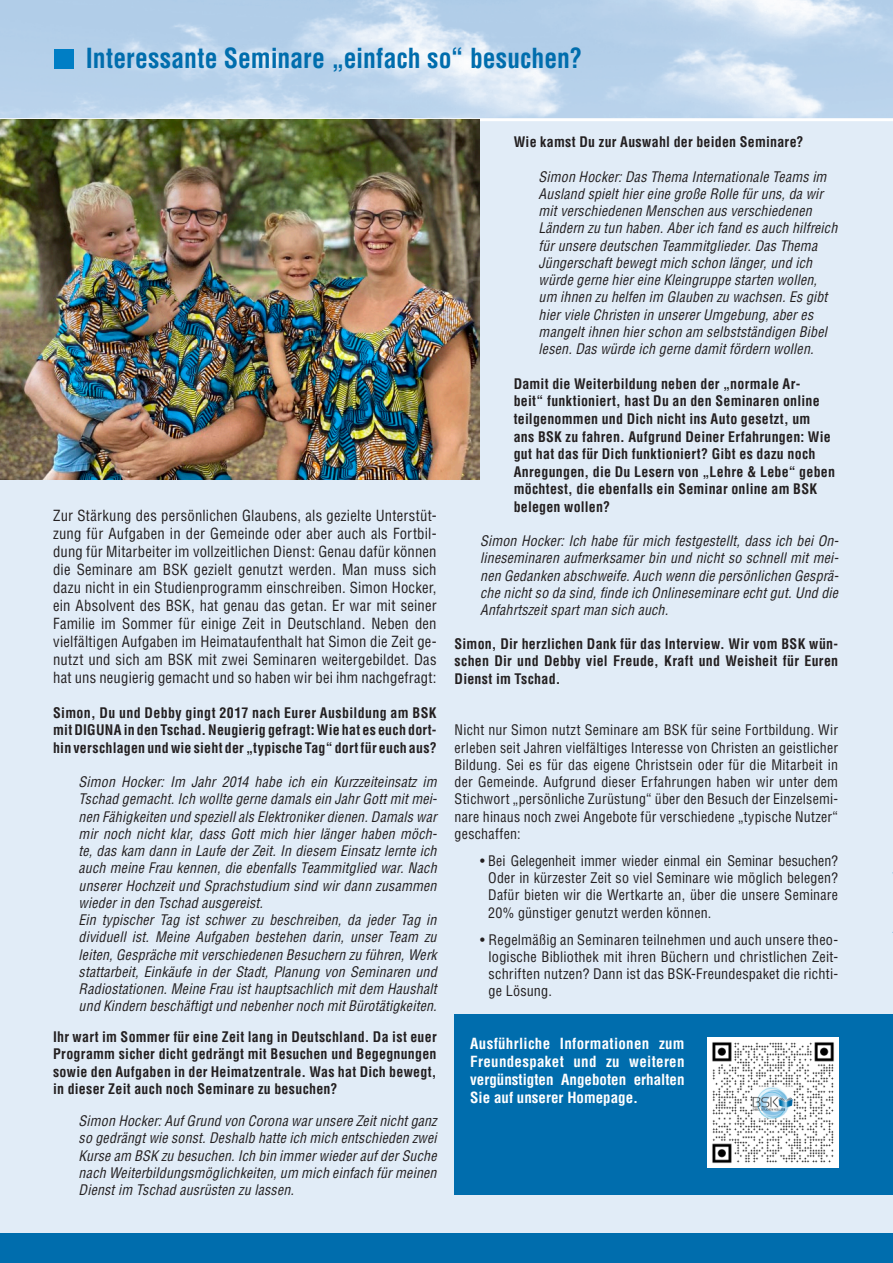
<style>
.page{position:relative;width:893px;height:1263px;background:#fff}
.page>*{position:absolute;margin:0;border:0;box-sizing:border-box;transform-origin:0 0}
.t1{font:700 condensed 27px "Helvetica LT Std";letter-spacing:.005em;color:#006dad;scale:.95 1}
.t2{font:condensed 15px/18px "Helvetica LT Std";letter-spacing:.015em;color:#231f20;text-align:justify}
.t3{font:700 condensed 15px/18px "Helvetica LT Std";color:#fff;text-align:justify}
.t4{font:italic condensed 14.25px/17.2px "Helvetica LT Std";letter-spacing:.015em;color:#231f20}
.t5{font:700 condensed 14.25px/17.2px "Helvetica LT Std";letter-spacing:.015em;color:#231f20;text-align:justify}
.t6{font:condensed 14.25px/17.2px "Helvetica LT Std";letter-spacing:.015em;color:#231f20;text-align:justify}
</style>
<div class="page">
<div style="left:0;top:95px;width:893px;height:1168px;background:#e1ecf7"></div>
<img style="left:0;top:0;width:893px;height:118px">
<div style="left:54px;top:49px;width:20px;height:19px;background:#007ec5"></div>
<hr style="left:0;top:118px;width:893px;height:3px;background:#fff">
<div style="left:0;top:1234px;width:893px;height:29px;background:#006dad"></div>
<div style="left:455px;top:1014px;width:438px;height:181px;background:#006dad"></div>
<img style="left:708px;top:1037px;width:130px;height:131px">
<img style="left:0;top:120px;width:480px;height:359px">
<h1 class="t1" style="left:86px;top:42px;width:524px">Interessante Seminare „einfach so“ besuchen?</h1>
<p class="t2" style="left:53px;top:507px;width:385px">Zur Stärkung des persönlichen Glaubens, als gezielte Unterstüt&shy;zung für Aufgaben in der Gemeinde oder aber auch als Fortbil&shy;dung für Mitarbeiter im vollzeitlichen Dienst: Genau dafür können die Seminare am BSK gezielt genutzt werden. Man muss sich dazu nicht in ein Studienprogramm einschreiben. Simon Hocker, ein Absolvent des BSK, hat genau das getan. Er war mit seiner Familie im Sommer für einige Zeit in Deutschland. Neben den vielfältigen Aufgaben im Heimataufenthalt hat Simon die Zeit ge&shy;nutzt und sich am BSK mit zwei Seminaren weitergebildet. Das hat uns neugierig gemacht und so haben wir bei ihm nachgefragt:</p>
<p class="t5" style="left:53px;top:704px;width:385px">Simon, Du und Debby gingt 2017 nach Eurer Ausbildung am BSK mit DIGUNA in den Tschad. Neugierig gefragt: Wie hat es euch dort&shy;hin verschlagen und wie sieht der „typische Tag“ dort für euch aus?</p>
<p class="t4" style="left:79px;top:773px;width:360px">Simon Hocker: Im Jahr 2014 habe ich ein Kurzzeiteinsatz im Tschad gemacht. Ich wollte gerne damals ein Jahr Gott mit mei&shy;nen Fähigkeiten und speziell als Elektroniker dienen. Damals war mir noch nicht klar, dass Gott mich hier länger haben möch&shy;te, das kam dann in Laufe der Zeit. In diesem Einsatz lernte ich auch meine Frau kennen, die ebenfalls Teammitglied war. Nach unserer Hochzeit und Sprachstudium sind wir dann zusammen wieder in den Tschad ausgereist.<br>Ein typischer Tag ist schwer zu beschreiben, da jeder Tag in dividuell ist. Meine Aufgaben bestehen darin, unser Team zu leiten, Gespräche mit verschiedenen Besuchern zu führen, Werk stattarbeit, Einkäufe in der Stadt, Planung von Seminaren und Radiostationen. Meine Frau ist hauptsachlich mit dem Haushalt und Kindern beschäftigt und nebenher noch mit Bürotätigkeiten.</p>
<p class="t5" style="left:53px;top:1028px;width:385px">Ihr wart im Sommer für eine Zeit lang in Deutschland. Da ist euer Programm sicher dicht gedrängt mit Besuchen und Begegnungen sowie den Aufgaben in der Heimatzentrale. Was hat Dich bewegt, in dieser Zeit auch noch Seminare zu besuchen?</p>
<p class="t4" style="left:79px;top:1112px;width:359px;text-align:justify">Simon Hocker: Auf Grund von Corona war unsere Zeit nicht ganz so gedrängt wie sonst. Deshalb hatte ich mich entschieden zwei Kurse am BSK zu besuchen. Ich bin immer wieder auf der Suche nach Weiterbildungsmöglichkeiten, um mich einfach für meinen Dienst im Tschad ausrüsten zu lassen.</p>
<p class="t5" style="left:514px;top:133px;width:291px">Wie kamst Du zur Auswahl der beiden Seminare?</p>
<p class="t4" style="left:539px;top:168px;width:300px">Simon Hocker: Das Thema Internationale Teams im Ausland spielt hier eine große Rolle für uns, da wir mit verschiedenen Menschen aus verschiedenen Ländern zu tun haben. Aber ich fand es auch hilfreich für unsere deutschen Teammitglieder. Das Thema Jüngerschaft bewegt mich schon länger, und ich würde gerne hier eine Kleingruppe starten wollen, um ihnen zu helfen im Glauben zu wachsen. Es gibt hier viele Christen in unserer Umgebung, aber es mangelt ihnen hier schon am selbstständigen Bibel lesen. Das würde ich gerne damit fördern wollen.</p>
<p class="t5" style="left:514px;top:375px;width:323px;text-align:left">Damit die Weiterbildung neben der „normale Ar-<br>beit“ funktioniert, hast Du an den Seminaren online teilgenommen und Dich nicht ins Auto gesetzt, um<br>ans BSK zu fahren. Aufgrund Deiner Erfahrungen: Wie gut hat das für Dich funktioniert? Gibt es dazu noch Anregungen, die Du Lesern von „Lehre &amp; Lebe“ geben möchtest, die ebenfalls ein Seminar online am BSK belegen wollen?</p>
<p class="t4" style="left:480px;top:533px;width:360px;text-align:justify">Simon Hocker: Ich habe für mich festgestellt, dass ich bei On&shy;lineseminaren aufmerksamer bin und nicht so schnell mit mei&shy;nen Gedanken abschweife. Auch wenn die persönlichen Gesprä&shy;che nicht so da sind, finde ich Onlineseminare echt gut. Und die Anfahrtszeit spart man sich auch.</p>
<p class="t5" style="left:455px;top:635px;width:385px">Simon, Dir herzlichen Dank für das Interview. Wir vom BSK wün&shy;schen Dir und Debby viel Freude, Kraft und Weisheit für Euren Dienst im Tschad.</p>
<p class="t6" style="left:455px;top:721px;width:385px">Nicht nur Simon nutzt Seminare am BSK für seine Fortbildung. Wir erleben seit Jahren vielfältiges Interesse von Christen an geistlicher Bildung. Sei es für das eigene Christsein oder für die Mitarbeit in der Gemeinde. Aufgrund dieser Erfahrungen haben wir unter dem Stichwort „persönliche Zurüstung“ über den Besuch der Einzelsemi&shy;nare hinaus noch zwei Angebote für verschiedene „typische Nutzer“ geschaffen:</p>
<p class="t6" style="left:488px;top:852px;width:351px;text-indent:-8px">• Bei Gelegenheit immer wieder einmal ein Seminar besuchen?<br>Oder in kürzester Zeit so viel Seminare wie möglich belegen?<br>Dafür bieten wir die Wertkarte an, über die unsere Seminare 20% günstiger genutzt werden können.</p>
<p class="t6" style="left:489px;top:931px;width:351px;text-indent:-8px">• Regelmäßig an Seminaren teilnehmen und auch unsere theo&shy;logische Bibliothek mit ihren Büchern und christlichen Zeit&shy;schriften nutzen? Dann ist das BSK-Freundespaket die richti&shy;ge Lösung.</p>
<p class="t3" style="left:470px;top:1035px;width:216px">Ausführliche Informationen zum Freundespaket und zu weiteren vergünstigten Angeboten erhalten Sie auf unserer Homepage.</p>
</div>
